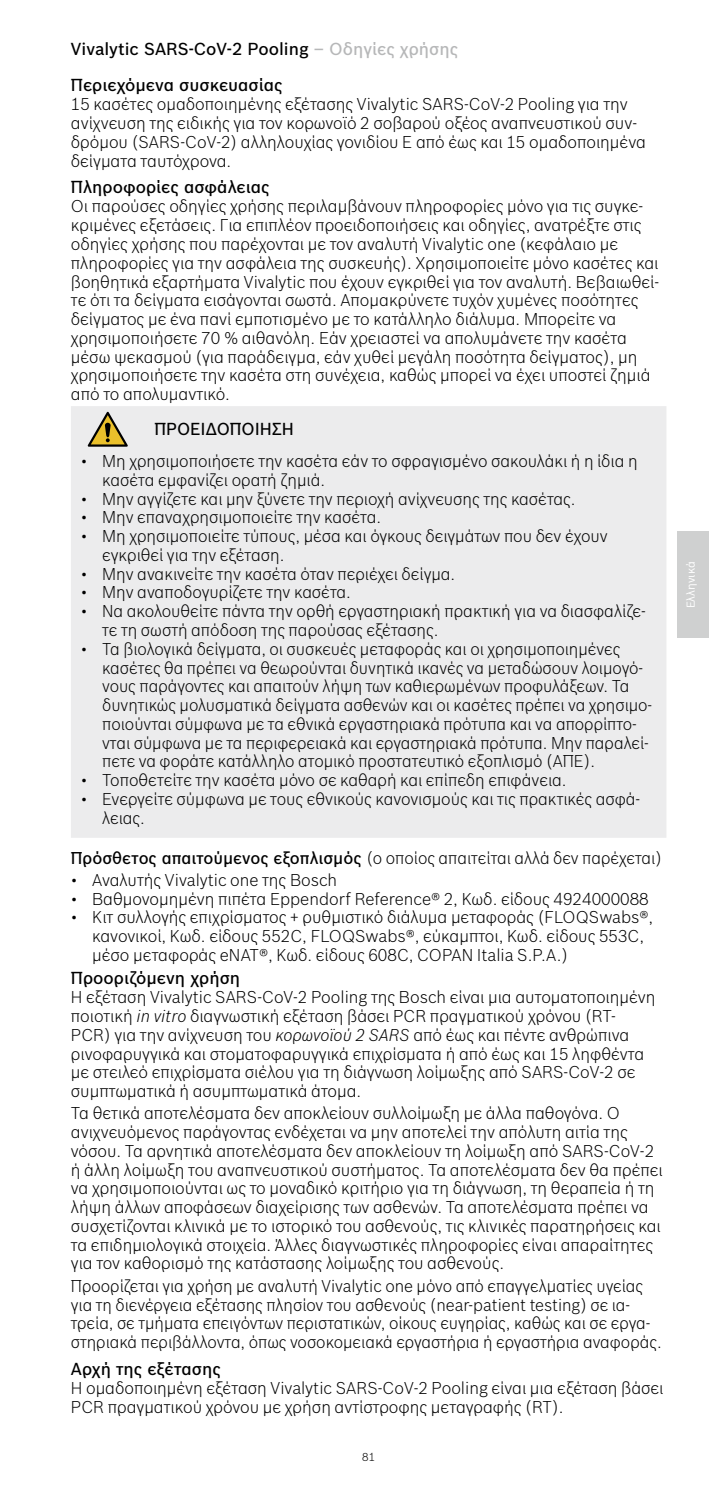
<style>
.page{position:relative;width:709px;height:1489px;background:#fff}
.page>*{position:absolute;margin:0;border:0;box-sizing:border-box;transform-origin:0 0}
.t1{font:500 17px "Bosch Sans";color:#000}
.t2{font:300 16.75px/18.8px "Bosch Sans";color:#000}
.t3{font:11.25px "Bosch Sans";color:#fff}
.t4{font:300 11.25px "Bosch Sans";color:#000}
.s1{color:#b6b7b8}
.s2{font-weight:500}
.s3{font-style:italic}
</style>
<div class="page">
<div style="left:677px;top:531px;width:32px;height:107px;background:#cfd0d0"></div>
<div style="left:71px;top:406px;width:595px;height:431px;background:#ececed"></div>
<svg style="left:88px;top:412px;width:40px;height:34px"></svg>
<p class="t1" style="left:71px;top:36px;width:389px">Vivalytic SARS-CoV-2 Pooling <span class="s1">– Οδηγίες χρήσης</span></p>
<p class="t1" style="left:71px;top:72px;width:213px">Περιεχόμενα συσκευασίας</p>
<p class="t2" style="left:71px;top:94px;width:576px">15 κασέτες ομαδοποιημένης εξέτασης Vivalytic SARS-CoV-2 Pooling για την ανίχνευση της ειδικής για τον κορωνοϊό 2 σοβαρού οξέος αναπνευστικού συν&shy;δρόμου (SARS-CoV-2) αλληλουχίας γονιδίου E από έως και 15 ομαδοποιημένα δείγματα ταυτόχρονα.</p>
<p class="t1" style="left:71px;top:174px;width:200px">Πληροφορίες ασφάλειας</p>
<p class="t2" style="left:71px;top:196px;width:589px">Οι παρούσες οδηγίες χρήσης περιλαμβάνουν πληροφορίες μόνο για τις συγκε&shy;κριμένες εξετάσεις. Για επιπλέον προειδοποιήσεις και οδηγίες, ανατρέξτε στις οδηγίες χρήσης που παρέχονται με τον αναλυτή Vivalytic one (κεφάλαιο με πληροφορίες για την ασφάλεια της συσκευής). Χρησιμοποιείτε μόνο κασέτες και βοηθητικά εξαρτήματα Vivalytic που έχουν εγκριθεί για τον αναλυτή. Βεβαιωθεί&shy;τε ότι τα δείγματα εισάγονται σωστά. Απομακρύνετε τυχόν χυμένες ποσότητες δείγματος με ένα πανί εμποτισμένο με το κατάλληλο διάλυμα. Μπορείτε να χρησιμοποιήσετε 70 % αιθανόλη. Εάν χρειαστεί να απολυμάνετε την κασέτα μέσω ψεκασμού (για παράδειγμα, εάν χυθεί μεγάλη ποσότητα δείγματος), μη χρησιμοποιήσετε την κασέτα στη συνέχεια, καθώς μπορεί να έχει υποστεί ζημιά από το απολυμαντικό.</p>
<p class="t1" style="left:155px;top:416px;width:141px">ΠΡΟΕΙΔΟΠΟΙΗΣΗ</p>
<p class="t2" style="left:102px;top:450px;width:537px;text-indent:-21px">• Μη χρησιμοποιήσετε την κασέτα εάν το σφραγισμένο σακουλάκι ή η ίδια η κασέτα εμφανίζει ορατή ζημιά.</p>
<p class="t2" style="left:81px;top:488px;width:496px">• Μην αγγίζετε και μην ξύνετε την περιοχή ανίχνευσης της κασέτας.</p>
<p class="t2" style="left:81px;top:507px;width:302px">• Μην επαναχρησιμοποιείτε την κασέτα.</p>
<p class="t2" style="left:102px;top:525px;width:507px;text-indent:-21px">• Μη χρησιμοποιείτε τύπους, μέσα και όγκους δειγμάτων που δεν έχουν εγκριθεί για την εξέταση.</p>
<p class="t2" style="left:81px;top:563px;width:376px">• Μην ανακινείτε την κασέτα όταν περιέχει δείγμα.</p>
<p class="t2" style="left:81px;top:582px;width:271px">• Μην αναποδογυρίζετε την κασέτα.</p>
<p class="t2" style="left:102px;top:600px;width:545px;text-indent:-21px">• Να ακολουθείτε πάντα την ορθή εργαστηριακή πρακτική για να διασφαλίζε&shy;τε τη σωστή απόδοση της παρούσας εξέτασης.</p>
<p class="t2" style="left:102px;top:638px;width:551px;text-indent:-21px">• Τα βιολογικά δείγματα, οι συσκευές μεταφοράς και οι χρησιμοποιημένες κασέτες θα πρέπει να θεωρούνται δυνητικά ικανές να μεταδώσουν λοιμογό&shy;νους παράγοντες και απαιτούν λήψη των καθιερωμένων προφυλάξεων. Τα δυνητικώς μολυσματικά δείγματα ασθενών και οι κασέτες πρέπει να χρησιμο&shy;ποιούνται σύμφωνα με τα εθνικά εργαστηριακά πρότυπα και να απορρίπτο&shy;νται σύμφωνα με τα περιφερειακά και εργαστηριακά πρότυπα. Μην παραλεί&shy;πετε να φοράτε κατάλληλο ατομικό προστατευτικό εξοπλισμό (ΑΠΕ).</p>
<p class="t2" style="left:81px;top:769px;width:487px">• Τοποθετείτε την κασέτα μόνο σε καθαρή και επίπεδη επιφάνεια.</p>
<p class="t2" style="left:102px;top:788px;width:539px;text-indent:-21px">• Ενεργείτε σύμφωνα με τους εθνικούς κανονισμούς και τις πρακτικές ασφά&shy;λειας.</p>
<p class="t2" style="left:71px;top:847px;width:592px"><span class="s2">Πρόσθετος απαιτούμενος εξοπλισμός</span> (ο οποίος απαιτείται αλλά δεν παρέχεται)</p>
<p class="t2" style="left:71px;top:869px;width:268px">• Αναλυτής Vivalytic one της Bosch</p>
<p class="t2" style="left:71px;top:888px;width:579px">• Βαθμονομημένη πιπέτα Eppendorf Reference® 2, Κωδ. είδους 4924000088</p>
<p class="t2" style="left:92px;top:907px;width:562px;text-indent:-21px">• Κιτ συλλογής επιχρίσματος + ρυθμιστικό διάλυμα μεταφοράς (FLOQSwabs®, κανονικοί, Κωδ. είδους 552C, FLOQSwabs®, εύκαμπτοι, Κωδ. είδους 553C, μέσο μεταφοράς eNAT®, Κωδ. είδους 608C, COPAN Italia S.P.A.)</p>
<p class="t1" style="left:71px;top:965px;width:171px">Προοριζόμενη χρήση</p>
<p class="t2" style="left:71px;top:986px;width:586px">Η εξέταση Vivalytic SARS-CoV-2 Pooling της Bosch είναι μια αυτοματοποιημένη ποιοτική <span class="s3">in vitro</span> διαγνωστική εξέταση βάσει PCR πραγματικού χρόνου (RT-PCR) για την ανίχνευση του <span class="s3">κορωνοϊού 2 SARS</span> από έως και πέντε ανθρώπινα ρινοφαρυγγικά και στοματοφαρυγγικά επιχρίσματα ή από έως και 15 ληφθέντα με στειλεό επιχρίσματα σιέλου για τη διάγνωση λοίμωξης από SARS-CoV-2 σε συμπτωματικά ή ασυμπτωματικά άτομα.</p>
<p class="t2" style="left:71px;top:1102px;width:593px">Τα θετικά αποτελέσματα δεν αποκλείουν συλλοίμωξη με άλλα παθογόνα. Ο ανιχνευόμενος παράγοντας ενδέχεται να μην αποτελεί την απόλυτη αιτία της νόσου. Τα αρνητικά αποτελέσματα δεν αποκλείουν τη λοίμωξη από SARS-CoV-2 ή άλλη λοίμωξη του αναπνευστικού συστήματος. Τα αποτελέσματα δεν θα πρέπει να χρησιμοποιούνται ως το μοναδικό κριτήριο για τη διάγνωση, τη θεραπεία ή τη λήψη άλλων αποφάσεων διαχείρισης των ασθενών. Τα αποτελέσματα πρέπει να συσχετίζονται κλινικά με το ιστορικό του ασθενούς, τις κλινικές παρατηρήσεις και τα επιδημιολογικά στοιχεία. Άλλες διαγνωστικές πληροφορίες είναι απαραίτητες για τον καθορισμό της κατάστασης λοίμωξης του ασθενούς.</p>
<p class="t2" style="left:71px;top:1275px;width:592px">Προορίζεται για χρήση με αναλυτή Vivalytic one μόνο από επαγγελματίες υγείας για τη διενέργεια εξέτασης πλησίον του ασθενούς (near-patient testing) σε ια&shy;τρεία, σε τμήματα επειγόντων περιστατικών, οίκους ευγηρίας, καθώς και σε εργα&shy;στηριακά περιβάλλοντα, όπως νοσοκομειακά εργαστήρια ή εργαστήρια αναφοράς.</p>
<p class="t1" style="left:71px;top:1355px;width:151px">Αρχή της εξέτασης</p>
<p class="t2" style="left:71px;top:1377px;width:594px">Η ομαδοποιημένη εξέταση Vivalytic SARS-CoV-2 Pooling είναι μια εξέταση βάσει<br>PCR πραγματικού χρόνου με χρήση αντίστροφης μεταγραφής (RT).</p>
<p class="t4" style="left:362px;top:1449px;width:14px">81</p>
<p class="t3" style="left:682px;top:608px;width:49px;rotate:-90deg">Ελληνικά</p>
</div>
